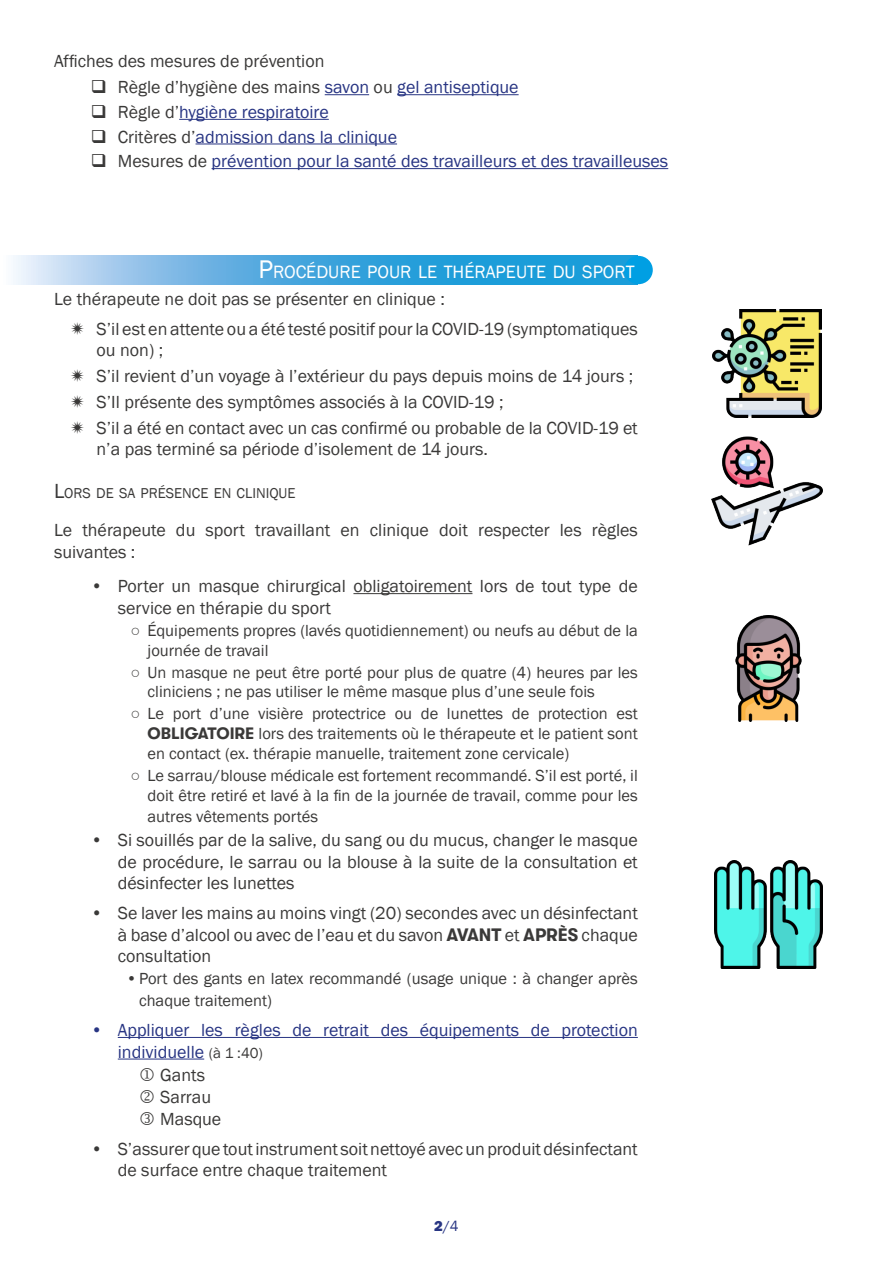
<style>
.page{position:relative;width:893px;height:1263px;background:#fff}
.page>*{position:absolute;margin:0;border:0;box-sizing:border-box;transform-origin:0 0}
.t1{font:18.3px "Franklin Gothic";color:#fff}
.t2{font:18px/21.6px "Franklin Gothic";color:#3a3938}
.t3{font:18px/24.6px "Franklin Gothic";color:#283583}
.t4{font:16.5px/19.8px "Franklin Gothic";color:#3a3938}
.t5{font:15px "Franklin Gothic";color:#283583}
.t6{font:14.7px "Franklin Gothic";color:#3a3938}
.s1{color:#283583}
.s2{color:#3a3938}
.s3{font-size:26.25px}
.s4{font-size:21px}
.s5{font-family:"GT Walsheim";font-weight:700}
.s6{font-size:15px;color:#3a3938}
.s7{font-weight:800}
</style>
<div class="page">
<hr style="left:325px;top:94px;width:44px;height:1px;background:#283583">
<hr style="left:397px;top:94px;width:122px;height:1px;background:#283583">
<hr style="left:179px;top:119px;width:150px;height:1px;background:#283583">
<hr style="left:196px;top:144px;width:201px;height:1px;background:#283583">
<hr style="left:212px;top:168px;width:456px;height:1px;background:#283583">
<svg style="left:13px;top:256px;width:622px;height:28px;background:#56afe1"></svg>
<div style="left:624px;top:256px;width:29px;height:28px;background:#009fe3;border-radius:50%"></div>
<hr style="left:353px;top:593px;width:119px;height:1px;background:#3a3938">
<hr style="left:118px;top:1037px;width:520px;height:1px;background:#283583">
<hr style="left:118px;top:1058px;width:86px;height:1px;background:#283583">
<img style="left:735px;top:615px;width:67px;height:107px">
<img style="left:712px;top:436px;width:111px;height:110px">
<img style="left:713px;top:309px;width:108px;height:109px">
<img style="left:714px;top:860px;width:108px;height:108px">
<p class="t2" style="left:118px;top:48px;width:402px;line-height:26.7px;text-indent:-64px">Affiches des mesures de prévention<br>Règle d’hygiène des mains <span class="s1">savon</span> ou <span class="s1">gel antiseptique</span></p>
<p class="t3" style="left:118px;top:100px;width:552px"><span class="s2">Règle d’</span>hygiène respiratoire<br><span class="s2">Critères d’</span>admission dans la clinique<br><span class="s2">Mesures de</span> prévention pour la santé des travailleurs et des travailleuses</p>
<p class="t1" style="left:258px;top:261px;width:378px"><span class="s3">P</span>ROCÉDURE POUR LE THÉRAPEUTE DU SPORT</p>
<p class="t2" style="left:97px;top:284px;width:543px;line-height:30.2px;text-indent:-43px">Le thérapeute ne doit pas se présenter en clinique :<br>S’il est en attente ou a été testé positif pour la COVID-19 (symptomatiques</p>
<p class="t2" style="left:97px;top:338px;width:543px;line-height:25.8px">ou non) ;<br>S’il revient d’un voyage à l’extérieur du pays depuis moins de 14 jours ; S’Il présente des symptômes associés à la COVID-19 ;<br>S’il a été en contact avec un cas confirmé ou probable de la COVID-19 et</p>
<p class="t2" style="left:97px;top:439px;width:393px">n’a pas terminé sa période d’isolement de 14 jours.</p>
<p class="t6" style="left:54px;top:484px;width:243px"><span class="s4">L</span>ORS DE SA PRÉSENCE EN CLINIQUE</p>
<p class="t2" style="left:54px;top:520px;width:585px">Le thérapeute du sport travaillant en clinique doit respecter les règles suivantes :</p>
<p class="t2" style="left:118px;top:576px;width:522px;text-indent:-27px">• Porter un masque chirurgical obligatoirement lors de tout type de service en thérapie du sport</p>
<p class="t4" style="left:148px;top:621px;width:492px;text-indent:-17px">○ Équipements propres (lavés quotidiennement) ou neufs au début de la journée de travail</p>
<p class="t4" style="left:148px;top:662px;width:492px;text-indent:-17px">○ Un masque ne peut être porté pour plus de quatre (4) heures par les cliniciens ; ne pas utiliser le même masque plus d’une seule fois</p>
<p class="t4" style="left:148px;top:704px;width:492px;text-align:justify;text-indent:-17px">○ Le port d’une visière protectrice ou de lunettes de protection est <span class="s5">OBLIGATOIRE</span> lors des traitements où le thérapeute et le patient sont en contact (ex. thérapie manuelle, traitement zone cervicale)</p>
<p class="t4" style="left:131px;top:766px;width:509px;text-align:right">○ Le sarrau/blouse médicale est fortement recommandé. S’il est porté, il doit être retiré et lavé à la fin de la journée de travail, comme pour les</p>
<p class="t4" style="left:148px;top:807px;width:172px">autres vêtements portés</p>
<p class="t2" style="left:118px;top:829px;width:522px;text-align:justify;text-indent:-27px">• Si souillés par de la salive, du sang ou du mucus, changer le masque de procédure, le sarrau ou la blouse à la suite de la consultation et désinfecter les lunettes</p>
<p class="t2" style="left:118px;top:903px;width:522px;text-align:justify;text-indent:-27px">• Se laver les mains au moins vingt (20) secondes avec un désinfectant à base d’alcool ou avec de l’eau et du savon <span class="s5">AVANT</span> et <span class="s5">APRÈS</span> chaque consultation</p>
<p class="t4" style="left:139px;top:968px;width:500px;line-height:21.6px;text-indent:-13px">•Port des gants en latex recommandé (usage unique : à changer après chaque traitement)</p>
<p class="t3" style="left:118px;top:1020px;width:522px;line-height:21.6px;text-indent:-27px">• Appliquer les règles de retrait des équipements de protection individuelle <span class="s6">(à 1 :40)</span></p>
<p class="t2" style="left:160px;top:1065px;width:63px">Gants<br>Sarrau<br>Masque</p>
<p class="t2" style="left:118px;top:1138px;width:522px;text-indent:-27px">• S’assurer que tout instrument soit nettoyé avec un produit désinfectant de surface entre chaque traitement</p>
<p class="t5" style="left:434px;top:1217px;width:26px"><span class="s7">2</span>/4</p>
</div>
